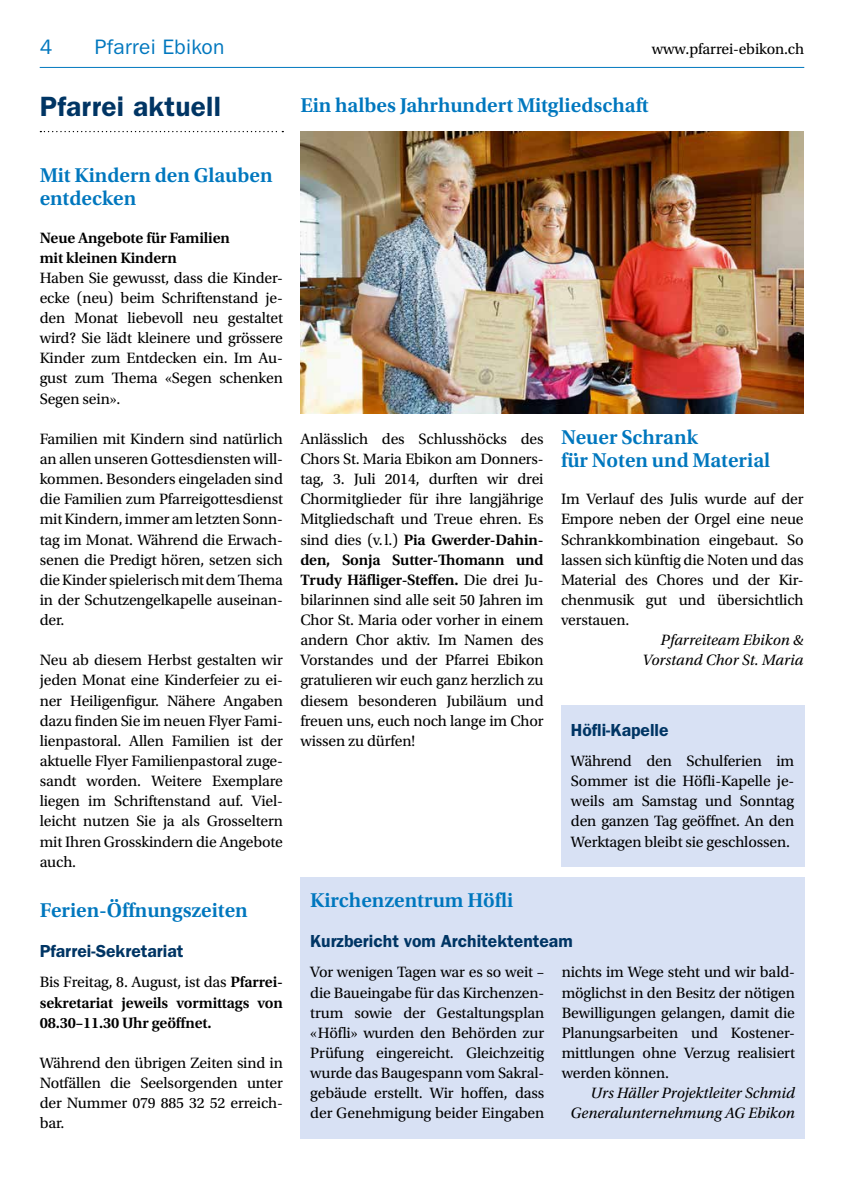
<style>
.page{position:relative;width:844px;height:1191px;background:#fff}
.page>*{position:absolute;margin:0;border:0;box-sizing:border-box;transform-origin:0 0}
.t1{font:600 28px "ITC Franklin Gothic Std";letter-spacing:.01em;color:#003564}
.t2{font:600 21px/22.8px "Utopia Std";color:#0077be}
.t3{font:21px "ITC Franklin Gothic Std";letter-spacing:.01em;color:#0077be}
.t4{font:600 17.5px "ITC Franklin Gothic Std";color:#003564}
.t5{font:15.75px/20.1px "Utopia Std";letter-spacing:-.01em;color:#000;text-align:justify}
.t6{font:600 15.75px/20.1px "Utopia Std";letter-spacing:-.01em;color:#000}
.t7{font:italic 15.75px/20.1px "Utopia Std";letter-spacing:-.005em;color:#000;text-align:right}
.s1{font-weight:400}
.s2{font-weight:600}
</style>
<div class="page">
<hr style="left:40px;top:67px;width:764px;height:1px;background:#0077be">
<svg style="left:40px;top:131px;width:243px;height:1px"></svg>
<div style="left:300px;top:877px;width:504px;height:261px;background:#d8e1f4"></div>
<img style="left:300px;top:132px;width:503px;height:281px">
<div style="left:561px;top:705px;width:243px;height:161px;background:#d8e1f4"></div>
<h2 class="t3" style="left:40px;top:35px;width:14px">4</h2>
<h2 class="t3" style="left:95px;top:35px;width:131px">Pfarrei Ebikon</h2>
<p class="t5" style="left:651px;top:39px;width:154px">www.pfarrei-ebikon.ch</p>
<h1 class="t1" style="left:40px;top:90px;width:183px">Pfarrei aktuell</h1>
<h2 class="t2" style="left:300px;top:94px;width:350px">Ein halbes Jahrhundert Mitgliedschaft</h2>
<h2 class="t2" style="left:40px;top:164px;width:234px">Mit Kindern den Glauben entdecken</h2>
<p class="t6" style="left:40px;top:227px;width:192px">Neue Angebote für Familien mit kleinen Kindern</p>
<p class="t5" style="left:40px;top:268px;width:245px;text-align:left">Haben Sie gewusst, dass die Kinder&shy;ecke (neu) beim Schriftenstand je&shy;den Monat liebevoll neu gestaltet wird? Sie lädt kleinere und grössere<br>Kinder zum Entdecken ein. Im Au&shy;gust zum Thema «Segen schenken<br>Segen sein».</p>
<p class="t5" style="left:40px;top:429px;width:245px">Familien mit Kindern sind natürlich an allen unseren Gottesdiensten will&shy;kommen. Besonders eingeladen sind die Familien zum Pfarreigottesdienst mit Kindern, immer am letzten Sonn&shy;tag im Monat. Während die Erwach&shy;senen die Predigt hören, setzen sich die Kinder spielerisch mit dem Thema in der Schutzengelkapelle auseinan&shy;der.</p>
<p class="t5" style="left:40px;top:650px;width:245px">Neu ab diesem Herbst gestalten wir jeden Monat eine Kinderfeier zu ei&shy;ner Heiligenfigur. Nähere Angaben dazu finden Sie im neuen Flyer Fami&shy;lienpastoral. Allen Familien ist der aktuelle Flyer Familienpastoral zuge&shy;sandt worden. Weitere Exemplare liegen im Schriftenstand auf. Viel&shy;leicht nutzen Sie ja als Grosseltern mit Ihren Grosskindern die Angebote auch.</p>
<h2 class="t2" style="left:40px;top:899px;width:209px">Ferien-Öffnungszeiten</h2>
<p class="t4" style="left:40px;top:941px;width:145px">Pfarrei-Sekretariat</p>
<p class="t6" style="left:40px;top:972px;width:245px;text-align:justify"><span class="s1">Bis Freitag, 8. August, ist das</span> Pfarrei&shy;sekretariat jeweils vormittags von 08.30–11.30 Uhr geöffnet.</p>
<p class="t5" style="left:40px;top:1053px;width:245px">Während den übrigen Zeiten sind in Notfällen die Seelsorgenden unter der Nummer 079 885 32 52 erreich&shy;bar.</p>
<p class="t5" style="left:300px;top:429px;width:245px">Anlässlich des Schlusshöcks des Chors St. Maria Ebikon am Donners&shy;tag, 3. Juli 2014, durften wir drei Chormitglieder für ihre langjährige Mitgliedschaft und Treue ehren. Es sind dies (v.l.) <span class="s2">Pia Gwerder-Dahin&shy;den, Sonja Sutter-Thomann und Trudy Häfliger-Steffen.</span> Die drei Ju&shy;bilarinnen sind alle seit 50 Jahren im Chor St. Maria oder vorher in einem andern Chor aktiv. Im Namen des Vorstandes und der Pfarrei Ebikon gratulieren wir euch ganz herzlich zu diesem besonderen Jubiläum und freuen uns, euch noch lange im Chor wissen zu dürfen!</p>
<h2 class="t2" style="left:561px;top:426px;width:211px">Neuer Schrank<br>für Noten und Material</h2>
<p class="t5" style="left:561px;top:489px;width:244px">Im Verlauf des Julis wurde auf der Empore neben der Orgel eine neue Schrankkombination eingebaut. So lassen sich künftig die Noten und das Material des Chores und der Kir&shy;chenmusik gut und übersichtlich verstauen.</p>
<p class="t7" style="left:642px;top:630px;width:163px">Pfarreiteam Ebikon &amp;<br>Vorstand Chor St. Maria</p>
<p class="t4" style="left:570px;top:719px;width:99px">Höfli-Kapelle</p>
<p class="t5" style="left:570px;top:751px;width:225px">Während den Schulferien im Sommer ist die Höfli-Kapelle je&shy;weils am Samstag und Sonntag den ganzen Tag geöffnet. An den Werktagen bleibt sie geschlossen.</p>
<h2 class="t2" style="left:310px;top:889px;width:204px">Kirchenzentrum Höfli</h2>
<p class="t4" style="left:310px;top:930px;width:264px">Kurzbericht vom Architektenteam</p>
<p class="t5" style="left:310px;top:962px;width:235px">Vor wenigen Tagen war es so weit – die Baueingabe für das Kirchenzen&shy;trum sowie der Gestaltungsplan «Höfli» wurden den Behörden zur Prüfung eingereicht. Gleichzeitig wurde das Baugespann vom Sakral&shy;gebäude erstellt. Wir hoffen, dass der Genehmigung beider Eingaben</p>
<p class="t5" style="left:561px;top:962px;width:235px">nichts im Wege steht und wir bald&shy;möglichst in den Besitz der nötigen Bewilligungen gelangen, damit die Planungsarbeiten und Kostener&shy;mittlungen ohne Verzug realisiert werden können.</p>
<p class="t7" style="left:570px;top:1083px;width:226px">Urs Häller Projektleiter Schmid<br>Generalunternehmung AG Ebikon</p>
</div>
